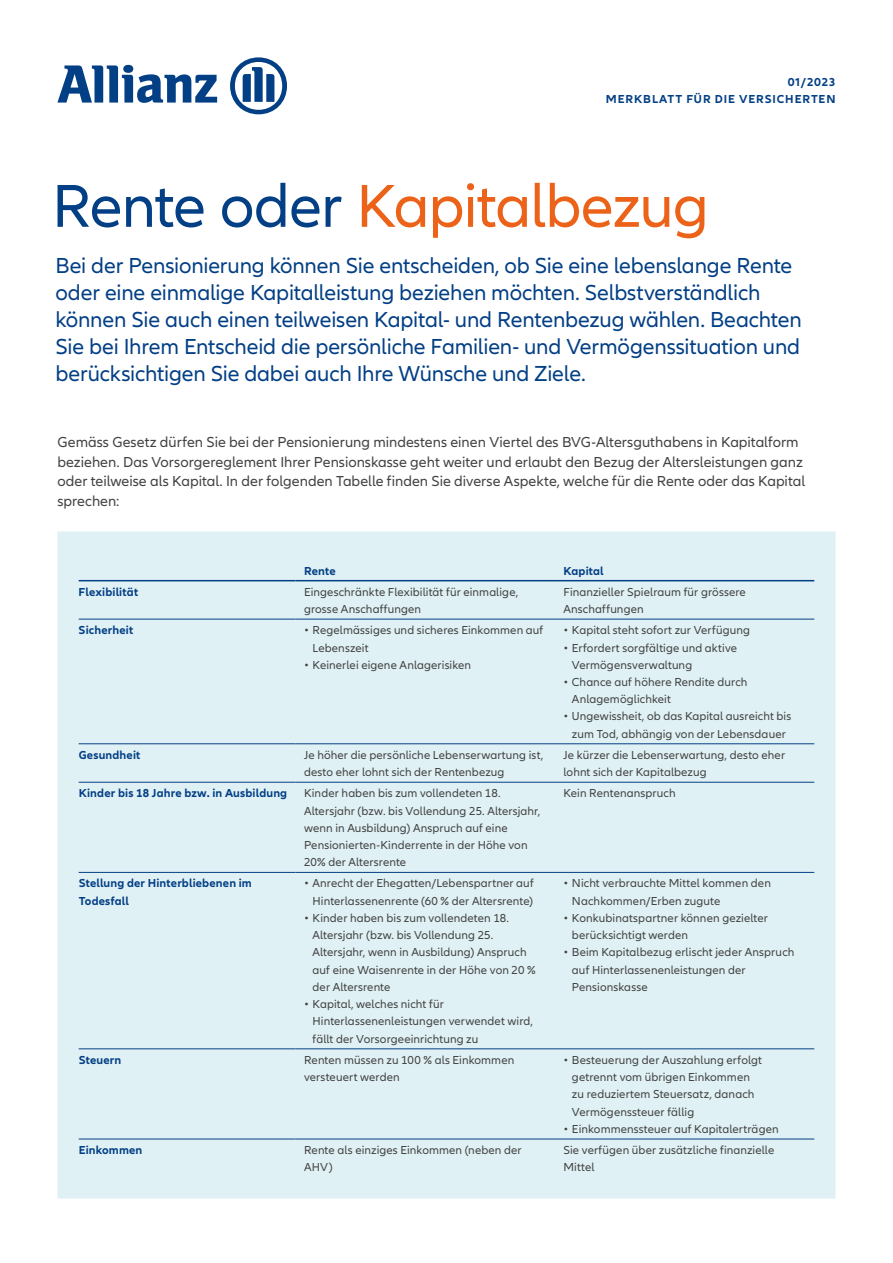
<style>
.page{position:relative;width:893px;height:1263px;background:#fff}
.page>*{position:absolute;margin:0;border:0;box-sizing:border-box;transform-origin:0 0}
.t1{font:62.7px "Allianz Neo";letter-spacing:-.02em;color:#eb6218}
.t2{font:22.5px/27px "Allianz Neo";letter-spacing:-.01em;color:#033f85}
.t3{font:15px/19.5px "Allianz Neo";color:#424241}
.t4{font:12px/17.2px "Allianz Neo";letter-spacing:.01em;color:#424241}
.t5{font:700 12px/17.2px "Allianz Neo";letter-spacing:.015em;color:#033f85}
.t6{font:700 12px/16.5px "Allianz Neo";letter-spacing:.075em;color:#033f85;text-align:right}
.s1{color:#033f85}
</style>
<div class="page">
<div style="left:57px;top:531px;width:779px;height:667px;background:#e0f1f5"></div>
<hr style="left:79px;top:580px;width:217px;height:1px;background:#033f85">
<hr style="left:296px;top:580px;width:259px;height:1px;background:#033f85">
<hr style="left:555px;top:580px;width:259px;height:1px;background:#033f85">
<hr style="left:79px;top:619px;width:217px;height:1px;background:#033f85">
<hr style="left:296px;top:619px;width:259px;height:1px;background:#033f85">
<hr style="left:555px;top:619px;width:259px;height:1px;background:#033f85">
<hr style="left:79px;top:743px;width:217px;height:1px;background:#033f85">
<hr style="left:296px;top:743px;width:259px;height:1px;background:#033f85">
<hr style="left:555px;top:743px;width:259px;height:1px;background:#033f85">
<hr style="left:79px;top:782px;width:217px;height:1px;background:#033f85">
<hr style="left:296px;top:782px;width:259px;height:1px;background:#033f85">
<hr style="left:555px;top:782px;width:259px;height:1px;background:#033f85">
<hr style="left:79px;top:872px;width:217px;height:1px;background:#033f85">
<hr style="left:296px;top:872px;width:259px;height:1px;background:#033f85">
<hr style="left:555px;top:872px;width:259px;height:1px;background:#033f85">
<hr style="left:79px;top:1048px;width:217px;height:1px;background:#033f85">
<hr style="left:296px;top:1048px;width:259px;height:1px;background:#033f85">
<hr style="left:555px;top:1048px;width:259px;height:1px;background:#033f85">
<hr style="left:79px;top:1139px;width:217px;height:1px;background:#033f85">
<hr style="left:296px;top:1139px;width:259px;height:1px;background:#033f85">
<hr style="left:555px;top:1139px;width:259px;height:1px;background:#033f85">
<svg style="left:57px;top:65px;width:160px;height:38px"></svg>
<svg style="left:230px;top:57px;width:57px;height:57px"></svg>
<p class="t6" style="left:606px;top:74px;width:231px">01/2023<br>MERKBLATT FÜR DIE VERSICHERTEN</p>
<h1 class="t1" style="left:52px;top:170px;width:658px"><span class="s1">Rente oder</span> Kapitalbezug</h1>
<p class="t2" style="left:55px;top:252px;width:748px">Bei der Pensionierung können Sie entscheiden, ob Sie eine lebenslange Rente oder eine einmalige Kapitalleistung beziehen möchten. Selbstverständlich können Sie auch einen teilweisen Kapital- und Rentenbezug wählen. Beachten Sie bei Ihrem Entscheid die persönliche Familien- und Vermögenssituation und berücksichtigen Sie dabei auch Ihre Wünsche und Ziele.</p>
<p class="t3" style="left:57px;top:433px;width:749px">Gemäss Gesetz dürfen Sie bei der Pensionierung mindestens einen Viertel des BVG-Altersguthabens in Kapitalform beziehen. Das Vorsorgereglement Ihrer Pensionskasse geht weiter und erlaubt den Bezug der Altersleistungen ganz oder teilweise als Kapital. In der folgenden Tabelle finden Sie diverse Aspekte, welche für die Rente oder das Kapital sprechen:</p>
<p class="t5" style="left:304px;top:562px;width:33px">Rente</p>
<p class="t5" style="left:563px;top:562px;width:42px">Kapital</p>
<p class="t5" style="left:79px;top:583px;width:61px">Flexibilität</p>
<p class="t4" style="left:304px;top:583px;width:216px">Eingeschränkte Flexibilität für einmalige, grosse Anschaffungen</p>
<p class="t4" style="left:563px;top:583px;width:184px">Finanzieller Spielraum für grössere<br>Anschaffungen</p>
<p class="t5" style="left:79px;top:622px;width:56px">Sicherheit</p>
<p class="t4" style="left:313px;top:622px;width:232px;text-indent:-9px">• Regelmässiges und sicheres Einkommen auf<br>Lebenszeit</p>
<p class="t4" style="left:304px;top:656px;width:169px">• Keinerlei eigene Anlagerisiken</p>
<p class="t4" style="left:563px;top:622px;width:188px">• Kapital steht sofort zur Verfügung</p>
<p class="t4" style="left:572px;top:639px;width:167px;text-indent:-9px">• Erfordert sorgfältige und aktive<br>Vermögensverwaltung</p>
<p class="t4" style="left:572px;top:674px;width:177px;text-indent:-9px">• Chance auf höhere Rendite durch<br>Anlagemöglichkeit</p>
<p class="t4" style="left:563px;top:708px;width:229px;text-align:center">• Ungewissheit, ob das Kapital ausreicht bis zum Tod, abhängig von der Lebensdauer</p>
<p class="t5" style="left:79px;top:746px;width:63px">Gesundheit</p>
<p class="t4" style="left:304px;top:747px;width:241px">Je höher die persönliche Lebenserwartung ist, desto eher lohnt sich der Rentenbezug</p>
<p class="t4" style="left:563px;top:747px;width:223px">Je kürzer die Lebenserwartung, desto eher lohnt sich der Kapitalbezug</p>
<p class="t5" style="left:79px;top:785px;width:210px">Kinder bis 18 Jahre bzw. in Ausbildung</p>
<p class="t4" style="left:304px;top:785px;width:238px">Kinder haben bis zum vollendeten 18.<br>Altersjahr (bzw. bis Vollendung 25. Altersjahr, wenn in Ausbildung) Anspruch auf eine Pensionierten-Kinderrente in der Höhe von 20% der Altersrente</p>
<p class="t4" style="left:563px;top:785px;width:114px">Kein Rentenanspruch</p>
<p class="t5" style="left:79px;top:875px;width:175px">Stellung der Hinterbliebenen im<br>Todesfall</p>
<p class="t4" style="left:304px;top:875px;width:231px;text-align:right">• Anrecht der Ehegatten/Lebenspartner auf<br>Hinterlassenenrente (60 % der Altersrente)</p>
<p class="t4" style="left:313px;top:910px;width:225px;text-indent:-9px">• Kinder haben bis zum vollendeten 18.<br>Altersjahr (bzw. bis Vollendung 25.<br>Altersjahr, wenn in Ausbildung) Anspruch auf eine Waisenrente in der Höhe von 20 % der Altersrente</p>
<p class="t4" style="left:313px;top:996px;width:222px;text-indent:-9px">• Kapital, welches nicht für<br>Hinterlassenenleistungen verwendet wird, fällt der Vorsorgeeinrichtung zu</p>
<p class="t4" style="left:572px;top:875px;width:200px;text-indent:-9px">• Nicht verbrauchte Mittel kommen den<br>Nachkommen/Erben zugute</p>
<p class="t4" style="left:572px;top:910px;width:197px;text-indent:-9px">• Konkubinatspartner können gezielter berücksichtigt werden</p>
<p class="t4" style="left:572px;top:944px;width:224px;text-indent:-9px">• Beim Kapitalbezug erlischt jeder Anspruch auf Hinterlassenenleistungen der<br>Pensionskasse</p>
<p class="t5" style="left:79px;top:1051px;width:44px">Steuern</p>
<p class="t4" style="left:304px;top:1051px;width:212px">Renten müssen zu 100 % als Einkommen versteuert werden</p>
<p class="t4" style="left:572px;top:1051px;width:192px;text-indent:-9px">• Besteuerung der Auszahlung erfolgt getrennt vom übrigen Einkommen zu reduziertem Steuersatz, danach<br>Vermögenssteuer fällig</p>
<p class="t4" style="left:563px;top:1120px;width:217px">• Einkommenssteuer auf Kapitalerträgen</p>
<p class="t5" style="left:79px;top:1141px;width:65px">Einkommen</p>
<p class="t4" style="left:304px;top:1142px;width:219px">Rente als einziges Einkommen (neben der<br>AHV)</p>
<p class="t4" style="left:563px;top:1142px;width:212px">Sie verfügen über zusätzliche finanzielle<br>Mittel</p>
</div>
